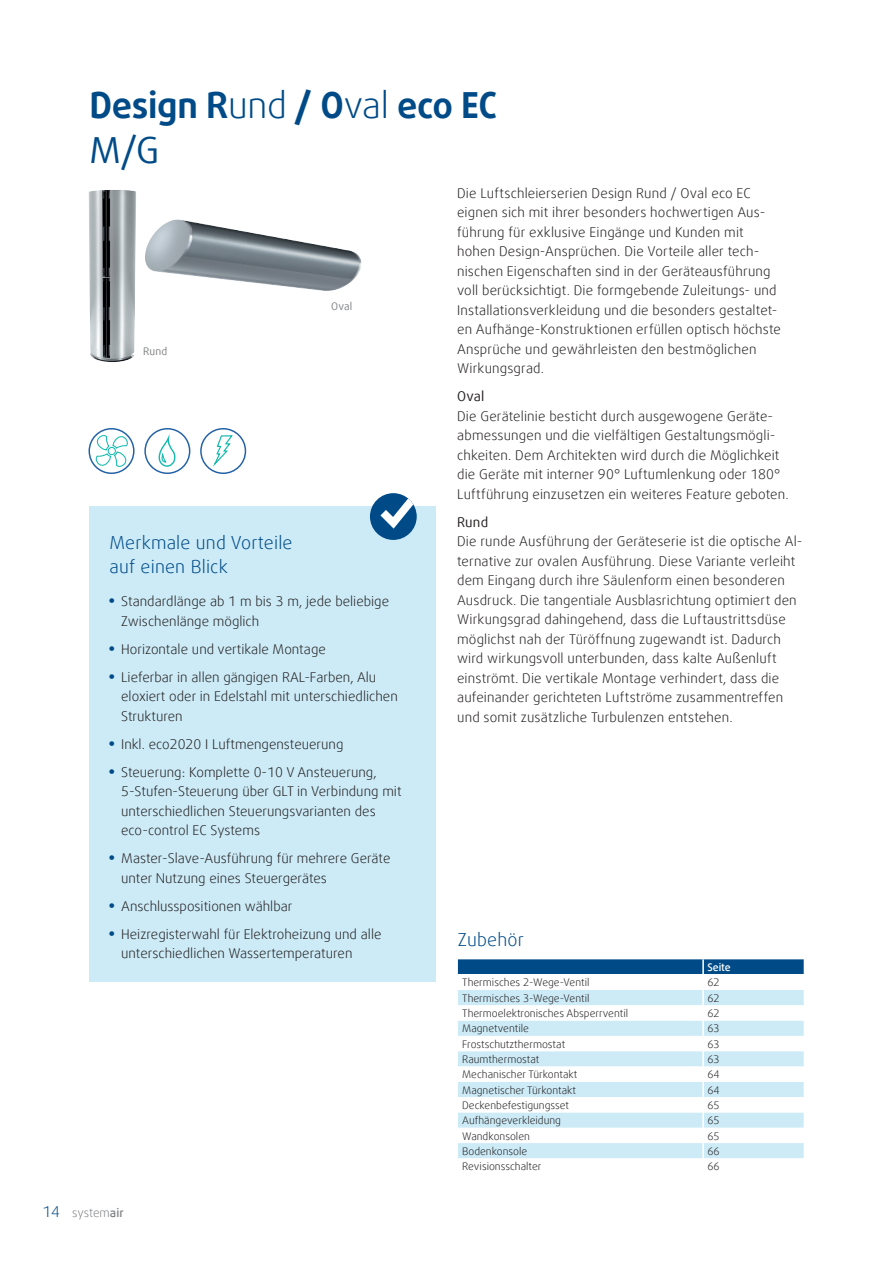
<style>
.page{position:relative;width:893px;height:1263px;background:#fff}
.page>*{position:absolute;margin:0;border:0;box-sizing:border-box;transform-origin:0 0}
.t1{font:700 36px/45px "Daxline Offc Pro";letter-spacing:-.01em;color:#004b87}
.t2{font:300 18px/24px "Daxline Offc Pro";letter-spacing:.01em;color:#004b87}
.t3{font:300 13.5px/19.5px "Daxline Offc Pro";letter-spacing:.01em;color:#231f20}
.t4{font:13.5px "Daxline Offc Pro";letter-spacing:.015em;color:#231f20}
.t5{font:300 12px "Daxline Offc Pro";letter-spacing:-.005em;color:#808285}
.t6{font:300 10.5px "Daxline Offc Pro";color:#231f20}
.t7{font:10.5px "Daxline Offc Pro";letter-spacing:.01em;color:#808285}
.t8{font:500 10.5px "Daxline Offc Pro";color:#fff}
.s1{font-weight:300}
.s2{font-weight:400}
.s3{font-weight:700;font-size:16.5px;color:#004b87}
.s4{font-size:15px;color:#004b87}
.s5{font-weight:500}
</style>
<div class="page">
<div style="left:200px;top:428px;width:46px;height:46px;border:1px solid #2462a7;border-radius:50%"></div>
<svg style="left:211px;top:435px;width:23px;height:35px"></svg>
<svg style="left:89px;top:429px;width:45px;height:44px"></svg>
<div style="left:89px;top:428px;width:46px;height:46px;border:1px solid #2462a7;border-radius:50%"></div>
<svg style="left:95px;top:434px;width:33px;height:34px"></svg>
<div style="left:144px;top:428px;width:46px;height:46px;border:1px solid #2462a7;border-radius:50%"></div>
<svg style="left:158px;top:437px;width:18px;height:30px"></svg>
<img style="left:88px;top:190px;width:48px;height:172px">
<img style="left:148px;top:220px;width:28px;height:24px">
<svg style="left:458px;top:959px;width:346px;height:199px"></svg>
<div style="left:89px;top:506px;width:347px;height:475px;background:#ccebf7"></div>
<div style="left:370px;top:493px;width:47px;height:47px;background:#004b87;border-radius:50%"></div>
<svg style="left:372px;top:493px;width:45px;height:41px"></svg>
<h1 class="t1" style="left:90px;top:82px;width:409px">Design R<span class="s1">und</span> / O<span class="s1">val</span> eco EC<br><span class="s2">M/G</span></h1>
<p class="t3" style="left:457px;top:183px;width:325px">Die Luftschleierserien Design Rund / Oval eco EC eignen sich mit ihrer besonders hochwertigen Aus&shy;führung für exklusive Eingänge und Kunden mit hohen Design-Ansprüchen. Die Vorteile aller tech&shy;nischen Eigenschaften sind in der Geräteausführung voll berücksichtigt. Die formgebende Zuleitungs- und Installationsverkleidung und die besonders gestaltet&shy;en Aufhänge-Konstruktionen erfüllen optisch höchste Ansprüche und gewährleisten den bestmöglichen Wirkungsgrad.</p>
<p class="t4" style="left:457px;top:387px;width:29px">Oval</p>
<p class="t3" style="left:457px;top:406px;width:333px">Die Gerätelinie besticht durch ausgewogene Geräte&shy;abmessungen und die vielfältigen Gestaltungsmögli&shy;chkeiten. Dem Architekten wird durch die Möglichkeit die Geräte mit interner 90° Luftumlenkung oder 180° Luftführung einzusetzen ein weiteres Feature geboten.</p>
<p class="t4" style="left:457px;top:513px;width:33px">Rund</p>
<p class="t3" style="left:457px;top:532px;width:347px">Die runde Ausführung der Geräteserie ist die optische Al&shy;ternative zur ovalen Ausführung. Diese Variante verleiht dem Eingang durch ihre Säulenform einen besonderen Ausdruck. Die tangentiale Ausblasrichtung optimiert den Wirkungsgrad dahingehend, dass die Luftaustrittsdüse möglichst nah der Türöffnung zugewandt ist. Dadurch wird wirkungsvoll unterbunden, dass kalte Außenluft einströmt. Die vertikale Montage verhindert, dass die aufeinander gerichteten Luftströme zusammentreffen und somit zusätzliche Turbulenzen entstehen.</p>
<p class="t7" style="left:331px;top:299px;width:23px">Oval</p>
<p class="t7" style="left:143px;top:344px;width:26px">Rund</p>
<h2 class="t2" style="left:109px;top:530px;width:185px">Merkmale und Vorteile auf einen Blick</h2>
<p class="t3" style="left:121px;top:592px;width:269px;text-indent:-13px"><span class="s3">•</span> Standardlänge ab 1 m bis 3 m, jede beliebige<br>Zwischenlänge möglich</p>
<p class="t3" style="left:108px;top:639px;width:219px"><span class="s3">•</span> Horizontale und vertikale Montage</p>
<p class="t3" style="left:121px;top:667px;width:278px;text-indent:-13px"><span class="s3">•</span> Lieferbar in allen gängigen RAL-Farben, Alu eloxiert oder in Edelstahl mit unterschiedlichen<br>Strukturen</p>
<p class="t3" style="left:108px;top:734px;width:237px"><span class="s3">•</span> Inkl. eco2020 I Luftmengensteuerung</p>
<p class="t3" style="left:121px;top:762px;width:282px;text-indent:-13px"><span class="s3">•</span> Steuerung: Komplette 0-10 V Ansteuerung, 5-Stufen-Steuerung über GLT in Verbindung mit unterschiedlichen Steuerungsvarianten des eco-control EC Systems</p>
<p class="t3" style="left:121px;top:849px;width:271px;text-indent:-13px"><span class="s3">•</span> Master-Slave-Ausführung für mehrere Geräte unter Nutzung eines Steuergerätes</p>
<p class="t3" style="left:108px;top:896px;width:186px"><span class="s3">•</span> Anschlusspositionen wählbar</p>
<p class="t3" style="left:121px;top:924px;width:262px;text-indent:-13px"><span class="s3">•</span> Heizregisterwahl für Elektroheizung und alle unterschiedlichen Wassertemperaturen</p>
<h2 class="t2" style="left:458px;top:928px;width:68px">Zubehör</h2>
<p class="t8" style="left:707px;top:960px;width:25px">Seite</p>
<p class="t5" style="left:43px;top:1205px;width:83px"><span class="s4">14</span> system<span class="s5">air</span></p>
<p class="t6" style="left:462px;top:976px;width:129px">Thermisches 2-Wege-Ventil</p>
<p class="t6" style="left:707px;top:976px;width:14px">62</p>
<p class="t6" style="left:462px;top:991px;width:129px">Thermisches 3-Wege-Ventil</p>
<p class="t6" style="left:707px;top:991px;width:14px">62</p>
<p class="t6" style="left:462px;top:1006px;width:167px">Thermoelektronisches Absperrventil</p>
<p class="t6" style="left:707px;top:1006px;width:14px">62</p>
<p class="t6" style="left:462px;top:1022px;width:68px">Magnetventile</p>
<p class="t6" style="left:707px;top:1022px;width:14px">63</p>
<p class="t6" style="left:462px;top:1037px;width:105px">Frostschutzthermostat</p>
<p class="t6" style="left:707px;top:1037px;width:14px">63</p>
<p class="t6" style="left:462px;top:1052px;width:79px">Raumthermostat</p>
<p class="t6" style="left:707px;top:1052px;width:14px">63</p>
<p class="t6" style="left:462px;top:1067px;width:117px">Mechanischer Türkontakt</p>
<p class="t6" style="left:707px;top:1067px;width:14px">64</p>
<p class="t6" style="left:462px;top:1083px;width:115px">Magnetischer Türkontakt</p>
<p class="t6" style="left:707px;top:1083px;width:14px">64</p>
<p class="t6" style="left:462px;top:1098px;width:108px">Deckenbefestigungsset</p>
<p class="t6" style="left:707px;top:1098px;width:14px">65</p>
<p class="t6" style="left:462px;top:1113px;width:100px">Aufhängeverkleidung</p>
<p class="t6" style="left:707px;top:1113px;width:14px">65</p>
<p class="t6" style="left:462px;top:1129px;width:69px">Wandkonsolen</p>
<p class="t6" style="left:707px;top:1129px;width:14px">65</p>
<p class="t6" style="left:462px;top:1144px;width:67px">Bodenkonsole</p>
<p class="t6" style="left:707px;top:1144px;width:14px">66</p>
<p class="t6" style="left:462px;top:1159px;width:81px">Revisionsschalter</p>
<p class="t6" style="left:707px;top:1159px;width:14px">66</p>
</div>
